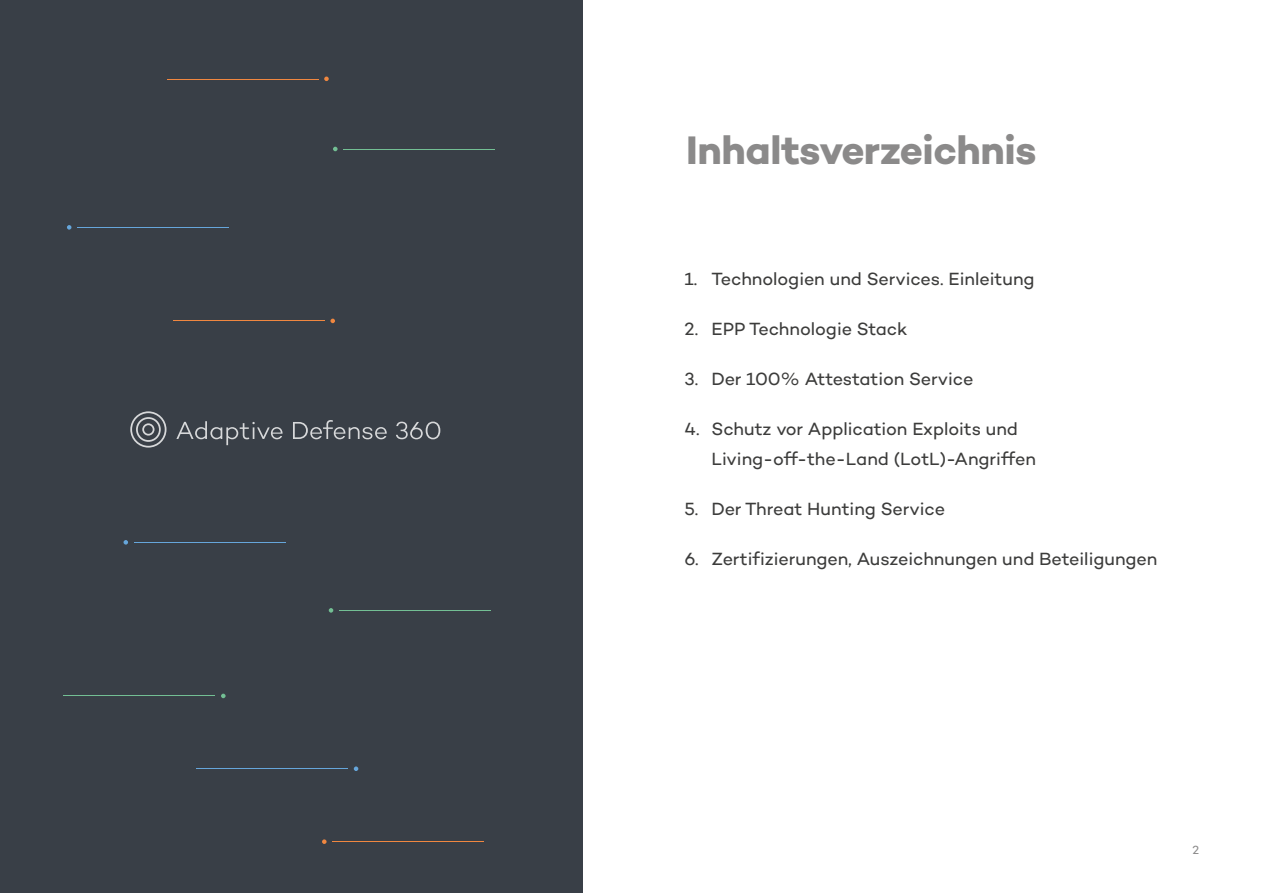
<style>
.page{position:relative;width:1263px;height:893px;background:#fff}
.page>*{position:absolute;margin:0;border:0;box-sizing:border-box;transform-origin:0 0}
.t1{font:700 40.5px "Campton";letter-spacing:-.015em;color:#8b8a8a}
.t2{font:18px/30px "Campton";letter-spacing:-.005em;color:#3c3c3b}
.t3{font:12px "Campton";color:#8b8a8a}
</style>
<div class="page">
<div style="left:0;top:0;width:583px;height:893px;background:#393f47"></div>
<hr style="left:167px;top:79px;width:151px;height:1px;background:#f08740">
<svg style="left:324px;top:77px;width:5px;height:4px"></svg>
<hr style="left:332px;top:841px;width:152px;height:1px;background:#f08740">
<svg style="left:322px;top:839px;width:5px;height:5px"></svg>
<hr style="left:343px;top:149px;width:152px;height:1px;background:#73bf94">
<svg style="left:333px;top:147px;width:5px;height:4px"></svg>
<hr style="left:77px;top:227px;width:152px;height:1px;background:#66a6db">
<svg style="left:67px;top:225px;width:4px;height:5px"></svg>
<hr style="left:134px;top:542px;width:151px;height:1px;background:#66a6db">
<svg style="left:124px;top:540px;width:4px;height:5px"></svg>
<hr style="left:197px;top:768px;width:151px;height:1px;background:#66a6db">
<svg style="left:354px;top:766px;width:4px;height:5px"></svg>
<hr style="left:64px;top:695px;width:151px;height:1px;background:#73bf94">
<svg style="left:221px;top:694px;width:5px;height:4px"></svg>
<hr style="left:173px;top:320px;width:152px;height:1px;background:#f08740">
<svg style="left:330px;top:319px;width:5px;height:4px"></svg>
<hr style="left:339px;top:610px;width:151px;height:1px;background:#73bf94">
<svg style="left:329px;top:608px;width:4px;height:5px"></svg>
<svg style="left:176px;top:421px;width:107px;height:24px"></svg>
<svg style="left:293px;top:420px;width:94px;height:19px"></svg>
<svg style="left:396px;top:422px;width:44px;height:17px"></svg>
<svg style="left:130px;top:411px;width:36px;height:37px"></svg>
<h1 class="t1" style="left:686px;top:125px;width:352px">Inhaltsverzeichnis</h1>
<p class="t2" style="left:685px;top:263px;width:351px">1. Technologien und Services. Einleitung</p>
<p class="t2" style="left:685px;top:313px;width:224px">2. EPP Technologie Stack</p>
<p class="t2" style="left:685px;top:363px;width:290px">3. Der 100% Attestation Service</p>
<p class="t2" style="left:712px;top:413px;width:326px;text-indent:-27px">4. Schutz vor Application Exploits und<br>Living-off-the-Land (LotL)-Angriffen</p>
<p class="t2" style="left:685px;top:493px;width:262px">5. Der Threat Hunting Service</p>
<p class="t2" style="left:685px;top:543px;width:474px">6. Zertifizierungen, Auszeichnungen und Beteiligungen</p>
<p class="t3" style="left:1192px;top:842px;width:8px">2</p>
</div>
